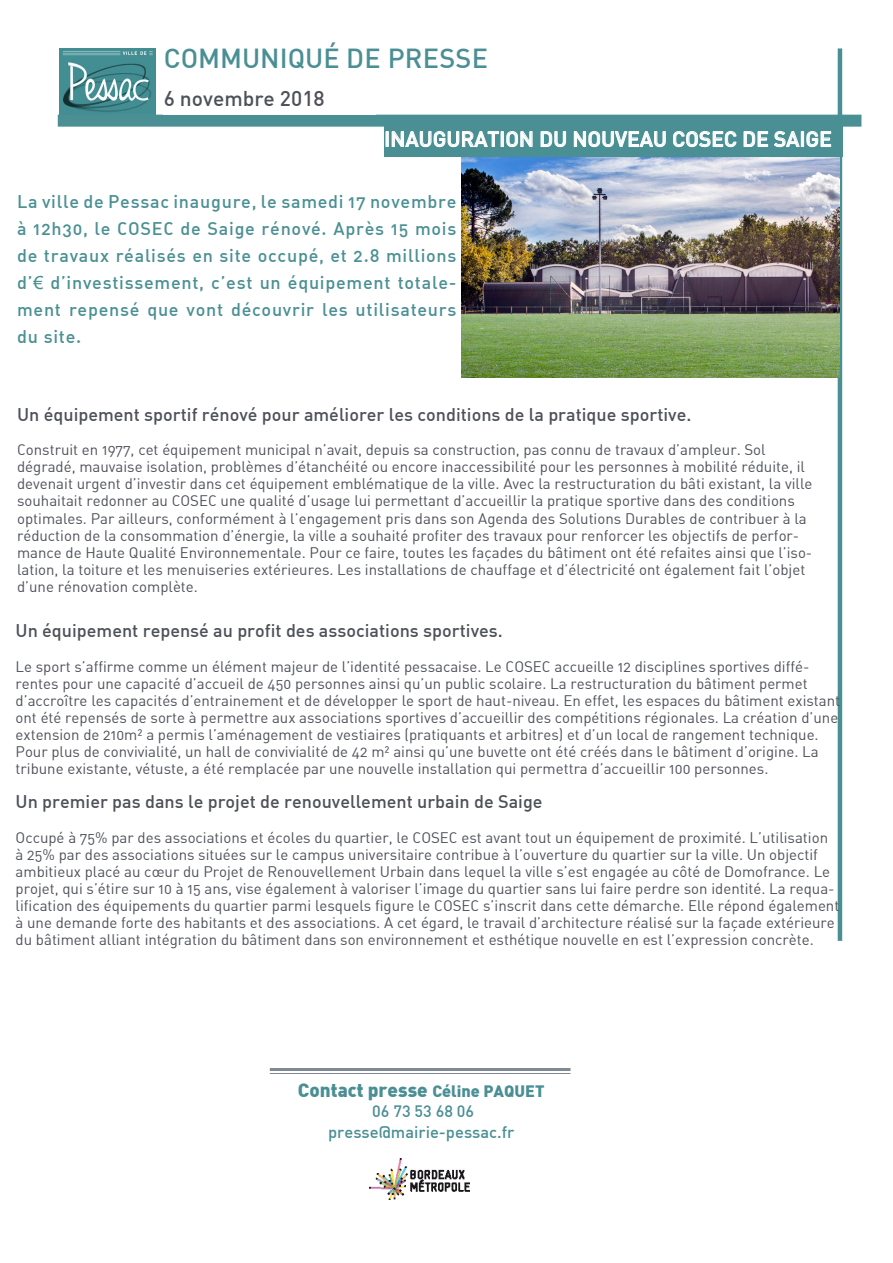
<style>
.page{position:relative;width:893px;height:1263px;background:#fff}
.page>*{position:absolute;margin:0;border:0;box-sizing:border-box;transform-origin:0 0}
.t1{font:500 27px "DIN";color:#4a8f94}
.t2{font:500 21px "DIN";color:#fff}
.t3{font:500 21px "DIN";color:#4d5158}
.t4{font:900 18.9px "DIN";color:#4a8f94}
.t5{font:500 18px/27px "DIN Alternate";letter-spacing:.04em;color:#4b9093;text-align:justify}
.t6{font:500 18px "DIN";color:#4d5158}
.t7{font:500 16.5px "DIN";color:#4a8f94}
.t8{font:500 16.2px "DIN";color:#4a8f94}
.t9{font:15px/17.1px "DIN Alternate";color:#4d5158}
.s1{font-family:"Arial";font-weight:400}
.s2{font-size:16.2px}
</style>
<div class="page">
<div style="left:58px;top:115px;width:803px;height:12px;background:#4a8f94"></div>
<div style="left:384px;top:121px;width:458px;height:36px;background:#4a8f94"></div>
<svg style="left:386px;top:131px;width:147px;height:16px"></svg>
<svg style="left:540px;top:131px;width:26px;height:16px"></svg>
<svg style="left:574px;top:131px;width:92px;height:16px"></svg>
<svg style="left:673px;top:131px;width:64px;height:16px"></svg>
<svg style="left:743px;top:131px;width:25px;height:16px"></svg>
<svg style="left:774px;top:131px;width:26px;height:16px"></svg>
<div style="left:801px;top:132px;width:3px;height:15px;border:1px solid #fff"></div>
<svg style="left:806px;top:131px;width:25px;height:16px"></svg>
<hr style="left:838px;top:48px;width:4px;height:893px;background:#4a8f94">
<hr style="left:270px;top:1068px;width:183px;height:3px;background:#818992">
<hr style="left:270px;top:1073px;width:183px;height:1px;background:#818992">
<hr style="left:451px;top:1068px;width:119px;height:3px;background:#818992">
<hr style="left:451px;top:1073px;width:119px;height:1px;background:#818992">
<img style="left:370px;top:1158px;width:99px;height:41px">
<img style="left:60px;top:48px;width:95px;height:67px">
<img style="left:461px;top:157px;width:378px;height:220px">
<p class="t1" style="left:164px;top:41px;width:326px">COMMUNIQUÉ DE PRESSE</p>
<p class="t3" style="left:164px;top:85px;width:163px">6 novembre 2018</p>
<p class="t2" style="left:384px;top:126px;width:449px">INAUGURATION DU NOUVEAU COSEC DE SAIGE</p>
<p class="t5" style="left:17px;top:188px;width:441px">La ville de Pessac inaugure, le samedi 17 novembre à 12h30, le COSEC de Saige rénové. Après 15 mois de travaux réalisés en site occupé, et 2.8 millions d’<span class="s1">€</span> d’investissement, c’est un équipement totale&shy;ment repensé que vont découvrir les utilisateurs du site.</p>
<p class="t6" style="left:17px;top:403px;width:676px">Un équipement sportif rénové pour améliorer les conditions de la pratique sportive.</p>
<p class="t9" style="left:17px;top:441px;width:797px">Construit en 1977, cet équipement municipal n’avait, depuis sa construction, pas connu de travaux d’ampleur. Sol dégradé, mauvaise isolation, problèmes d’étanchéité ou encore inaccessibilité pour les personnes à mobilité réduite, il devenait urgent d’investir dans cet équipement emblématique de la ville. Avec la restructuration du bâti existant, la ville souhaitait redonner au COSEC une qualité d’usage lui permettant d’accueillir la pratique sportive dans des conditions optimales. Par ailleurs, conformément à l’engagement pris dans son Agenda des Solutions Durables de contribuer à la réduction de la consommation d’énergie, la ville a souhaité profiter des travaux pour renforcer les objectifs de perfor&shy;mance de Haute Qualité Environnementale. Pour ce faire, toutes les façades du bâtiment ont été refaites ainsi que l’iso&shy;lation, la toiture et les menuiseries extérieures. Les installations de chauffage et d’électricité ont également fait l’objet d’une rénovation complète.</p>
<p class="t6" style="left:16px;top:619px;width:489px">Un équipement repensé au profit des associations sportives.</p>
<p class="t9" style="left:16px;top:657px;width:826px">Le sport s’affirme comme un élément majeur de l’identité pessacaise. Le COSEC accueille 12 disciplines sportives diffé&shy;rentes pour une capacité d’accueil de 450 personnes ainsi qu’un public scolaire. La restructuration du bâtiment permet d’accroître les capacités d’entrainement et de développer le sport de haut-niveau. En effet, les espaces du bâtiment existant ont été repensés de sorte à permettre aux associations sportives d’accueillir des compétitions régionales. La création d’une extension de 210m² a permis l’aménagement de vestiaires (pratiquants et arbitres) et d’un local de rangement technique.<br>Pour plus de convivialité, un hall de convivialité de 42 m² ainsi qu’une buvette ont été créés dans le bâtiment d’origine. La tribune existante, vétuste, a été remplacée par une nouvelle installation qui permettra d’accueillir 100 personnes.</p>
<p class="t6" style="left:16px;top:790px;width:528px">Un premier pas dans le projet de renouvellement urbain de Saige</p>
<p class="t9" style="left:16px;top:828px;width:825px">Occupé à 75% par des associations et écoles du quartier, le COSEC est avant tout un équipement de proximité. L’utilisation à 25% par des associations situées sur le campus universitaire contribue à l’ouverture du quartier sur la ville. Un objectif ambitieux placé au cœur du Projet de Renouvellement Urbain dans lequel la ville s’est engagée au côté de Domofrance. Le projet, qui s’étire sur 10 à 15 ans, vise également à valoriser l’image du quartier sans lui faire perdre son identité. La requa&shy;lification des équipements du quartier parmi lesquels figure le COSEC s’inscrit dans cette démarche. Elle répond également à une demande forte des habitants et des associations. A cet égard, le travail d’architecture réalisé sur la façade extérieure du bâtiment alliant intégration du bâtiment dans son environnement et esthétique nouvelle en est l’expression concrète.</p>
<p class="t4" style="left:298px;top:1077px;width:248px">Contact presse <span class="s2">Céline PAQUET</span></p>
<p class="t8" style="left:372px;top:1101px;width:103px">06 73 53 68 06</p>
<p class="t7" style="left:328px;top:1121px;width:188px">presse@mairie-pessac.fr</p>
</div>
